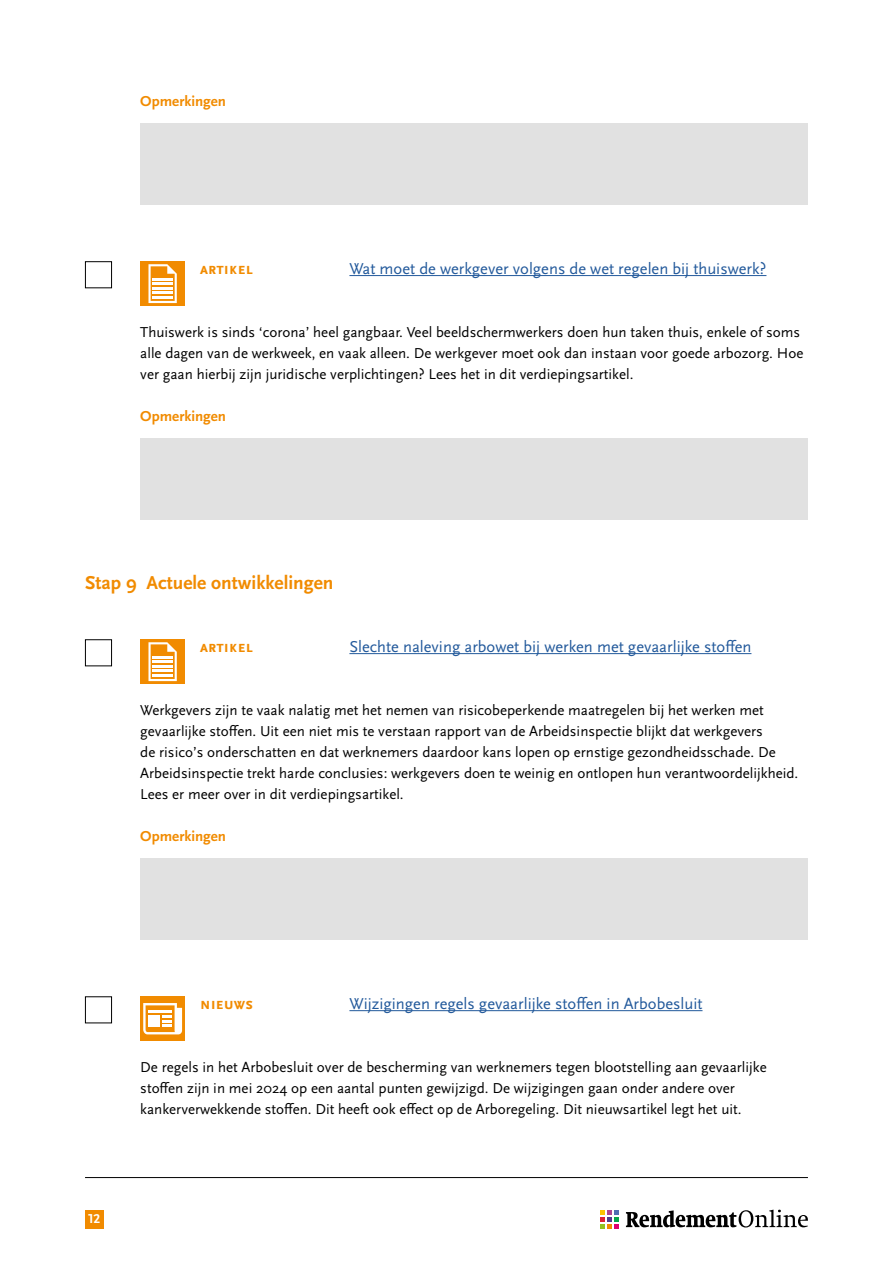
<style>
.page{position:relative;width:893px;height:1263px;background:#fff}
.page>*{position:absolute;margin:0;border:0;box-sizing:border-box;transform-origin:0 0}
.t1{font:700 19.5px "Scala Sans OT";color:#f18b00}
.t2{font:16.5px "Scala Sans OT";color:#22599b}
.t3{font:700 16.5px "Scala Sans OT";color:#f18b00}
.t4{font:15px/21px "Scala Sans OT";color:#000}
.t5{font:700 15px "Scala Sans OT";color:#f18b00}
.t6{font:700 13.5px "Scala Sans OT";color:#fff}
</style>
<div class="page">
<hr style="left:85px;top:1177px;width:723px;height:1px;background:#000">
<div style="left:85px;top:1210px;width:18px;height:18px;background:#f18b00"></div>
<svg style="left:626px;top:1209px;width:182px;height:18px"></svg>
<svg style="left:601px;top:1210px;width:18px;height:19px"></svg>
<hr style="left:349px;top:275px;width:417px;height:1px;background:#22599b">
<hr style="left:349px;top:653px;width:402px;height:1px;background:#22599b">
<hr style="left:349px;top:1010px;width:353px;height:1px;background:#22599b">
<div style="left:140px;top:123px;width:668px;height:81px;background:#e1e1e1"></div>
<div style="left:140px;top:438px;width:668px;height:81px;background:#e1e1e1"></div>
<div style="left:140px;top:858px;width:668px;height:81px;background:#e1e1e1"></div>
<div style="left:85px;top:261px;width:27px;height:27px;border:1px solid #000"></div>
<div style="left:140px;top:261px;width:45px;height:45px;background:#f18b00"></div>
<svg style="left:148px;top:264px;width:29px;height:39px"></svg>
<hr style="left:153px;top:292px;width:20px;height:2px;background:#fff">
<hr style="left:153px;top:283px;width:20px;height:2px;background:#fff">
<hr style="left:153px;top:287px;width:20px;height:2px;background:#fff">
<hr style="left:153px;top:278px;width:20px;height:2px;background:#fff">
<hr style="left:153px;top:296px;width:20px;height:3px;background:#fff">
<div style="left:85px;top:639px;width:27px;height:27px;border:1px solid #000"></div>
<div style="left:140px;top:639px;width:45px;height:45px;background:#f18b00"></div>
<svg style="left:148px;top:642px;width:29px;height:39px"></svg>
<hr style="left:153px;top:670px;width:20px;height:2px;background:#fff">
<hr style="left:153px;top:661px;width:20px;height:2px;background:#fff">
<hr style="left:153px;top:665px;width:20px;height:2px;background:#fff">
<hr style="left:153px;top:656px;width:20px;height:2px;background:#fff">
<hr style="left:153px;top:674px;width:20px;height:3px;background:#fff">
<div style="left:85px;top:996px;width:27px;height:27px;border:1px solid #000"></div>
<div style="left:140px;top:996px;width:45px;height:45px;background:#f18b00"></div>
<svg style="left:143px;top:1003px;width:39px;height:31px"></svg>
<p class="t5" style="left:140px;top:93px;width:87px">Opmerkingen</p>
<p class="t3" style="left:200px;top:259px;width:55px">ARTIKEL</p>
<p class="t2" style="left:349px;top:260px;width:419px">Wat moet de werkgever volgens de wet regelen bij thuiswerk?</p>
<p class="t4" style="left:140px;top:322px;width:665px">Thuiswerk is sinds ‘corona’ heel gangbaar. Veel beeldschermwerkers doen hun taken thuis, enkele of soms alle dagen van de werkweek, en vaak alleen. De werkgever moet ook dan instaan voor goede arbozorg. Hoe ver gaan hierbij zijn juridische verplichtingen? Lees het in dit verdiepingsartikel.</p>
<p class="t5" style="left:140px;top:408px;width:87px">Opmerkingen</p>
<h1 class="t1" style="left:85px;top:572px;width:250px">Stap 9 Actuele ontwikkelingen</h1>
<p class="t3" style="left:200px;top:637px;width:55px">ARTIKEL</p>
<p class="t2" style="left:349px;top:638px;width:404px">Slechte naleving arbowet bij werken met gevaarlijke stoffen</p>
<p class="t4" style="left:140px;top:700px;width:659px">Werkgevers zijn te vaak nalatig met het nemen van risicobeperkende maatregelen bij het werken met gevaarlijke stoffen. Uit een niet mis te verstaan rapport van de Arbeidsinspectie blijkt dat werkgevers<br>de risico’s onderschatten en dat werknemers daardoor kans lopen op ernstige gezondheidsschade. De Arbeidsinspectie trekt harde conclusies: werkgevers doen te weinig en ontlopen hun verantwoordelijkheid.<br>Lees er meer over in dit verdiepingsartikel.</p>
<p class="t5" style="left:140px;top:828px;width:87px">Opmerkingen</p>
<p class="t3" style="left:200px;top:994px;width:55px">N IEUWS</p>
<p class="t2" style="left:349px;top:995px;width:355px">Wijzigingen regels gevaarlijke stoffen in Arbobesluit</p>
<p class="t6" style="left:88px;top:1211px;width:13px">12</p>
<p class="t4" style="left:140px;top:1057px;width:628px">De regels in het Arbobesluit over de bescherming van werknemers tegen blootstelling aan gevaarlijke stoffen zijn in mei 2024 op een aantal punten gewijzigd. De wijzigingen gaan onder andere over kankerverwekkende stoffen. Dit heeft ook effect op de Arboregeling. Dit nieuwsartikel legt het uit.</p>
</div>
